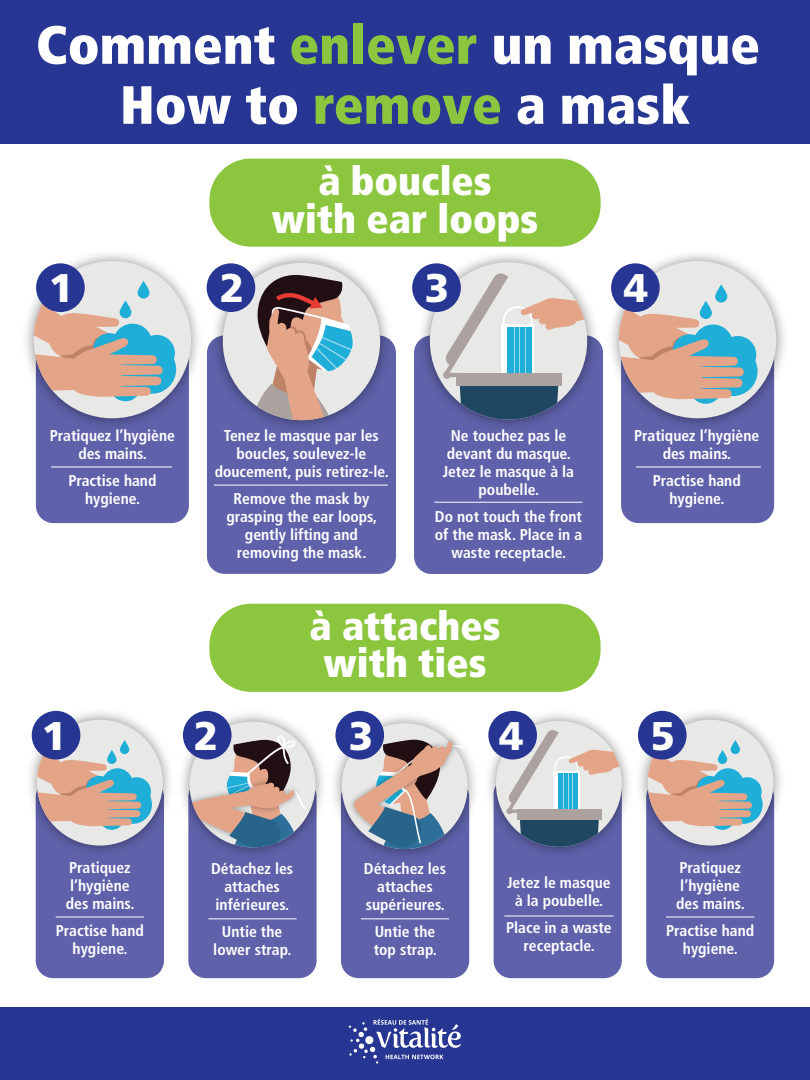
<style>
.page{position:relative;width:810px;height:1080px;background:#fff}
.page>*{position:absolute;margin:0;border:0;box-sizing:border-box;transform-origin:0 0}
.t1{font:900 condensed 53.75px/60px "Frutiger";color:#fff;text-align:center}
.t2{font:900 condensed 40px/37.5px "Frutiger";color:#fff;text-align:center}
.t3{font:900 40px "Frutiger";color:#fff}
.t4{font:700 condensed 15.62px/18.1px "Frutiger";color:#fff;text-align:center}
.s1{color:#8bc63e}
</style>
<div class="page">
<div style="left:0;top:1008px;width:810px;height:72px;background:#263692"></div>
<svg style="left:349px;top:1019px;width:112px;height:45px"></svg>
<div style="left:0;top:0;width:810px;height:144px;background:#263692"></div>
<div style="left:414px;top:335px;width:189px;height:239px;background:#5f62aa;border-radius:17px"></div>
<div style="left:36px;top:335px;width:153px;height:188px;background:#5f62aa;border-radius:17px"></div>
<div style="left:207px;top:335px;width:189px;height:239px;background:#5f62aa;border-radius:17px"></div>
<img style="left:208px;top:255px;width:188px;height:172px">
<div style="left:223px;top:263px;width:157px;height:157px;background:#e8e8e7;border-radius:50%"></div>
<svg style="left:247px;top:275px;width:107px;height:145px"></svg>
<img style="left:413px;top:245px;width:189px;height:181px">
<div style="left:430px;top:262px;width:157px;height:158px;background:#e8e8e7;border-radius:50%"></div>
<svg style="left:444px;top:272px;width:143px;height:148px"></svg>
<div style="left:456px;top:373px;width:106px;height:13px;background:#aba29f"></div>
<img style="left:26px;top:254px;width:182px;height:181px">
<div style="left:34px;top:261px;width:157px;height:157px;background:#e8e8e7;border-radius:50%"></div>
<svg style="left:34px;top:273px;width:142px;height:128px"></svg>
<svg style="left:120px;top:301px;width:11px;height:17px"></svg>
<svg style="left:138px;top:281px;width:11px;height:18px"></svg>
<hr style="left:434px;top:502px;width:149px;height:1px;background:#fff">
<hr style="left:51px;top:467px;width:121px;height:1px;background:#fff">
<hr style="left:214px;top:485px;width:174px;height:1px;background:#fff">
<div style="left:36px;top:263px;width:49px;height:49px;background:#263692;border-radius:50%"></div>
<div style="left:621px;top:335px;width:153px;height:188px;background:#5f62aa;border-radius:17px"></div>
<img style="left:602px;top:254px;width:182px;height:181px">
<div style="left:619px;top:261px;width:157px;height:157px;background:#e8e8e7;border-radius:50%"></div>
<svg style="left:619px;top:273px;width:139px;height:131px"></svg>
<svg style="left:700px;top:301px;width:12px;height:18px"></svg>
<svg style="left:715px;top:284px;width:12px;height:19px"></svg>
<hr style="left:636px;top:467px;width:125px;height:1px;background:#fff">
<div style="left:611px;top:263px;width:49px;height:49px;background:#263692;border-radius:50%"></div>
<div style="left:207px;top:263px;width:48px;height:49px;background:#263692;border-radius:50%"></div>
<div style="left:412px;top:263px;width:49px;height:49px;background:#263692;border-radius:50%"></div>
<div style="left:494px;top:777px;width:128px;height:201px;background:#5f62aa;border-radius:17px"></div>
<div style="left:36px;top:780px;width:128px;height:198px;background:#5f62aa;border-radius:17px"></div>
<div style="left:188px;top:779px;width:129px;height:199px;background:#5f62aa;border-radius:17px"></div>
<img style="left:182px;top:710px;width:141px;height:154px">
<div style="left:190px;top:722px;width:125px;height:125px;background:#e8e8e7;border-radius:50%"></div>
<svg style="left:190px;top:734px;width:118px;height:113px"></svg>
<img style="left:488px;top:710px;width:141px;height:154px">
<div style="left:496px;top:721px;width:126px;height:126px;background:#e8e8e7;border-radius:50%"></div>
<svg style="left:507px;top:729px;width:115px;height:118px"></svg>
<div style="left:517px;top:809px;width:85px;height:11px;background:#aba29f"></div>
<img style="left:30px;top:710px;width:140px;height:153px">
<div style="left:37px;top:720px;width:126px;height:126px;background:#e8e8e7;border-radius:50%"></div>
<svg style="left:37px;top:728px;width:115px;height:102px"></svg>
<svg style="left:107px;top:750px;width:10px;height:14px"></svg>
<svg style="left:120px;top:740px;width:9px;height:14px"></svg>
<hr style="left:504px;top:916px;width:109px;height:1px;background:#fff">
<hr style="left:56px;top:917px;width:88px;height:1px;background:#fff">
<div style="left:646px;top:780px;width:128px;height:198px;background:#5f62aa;border-radius:17px"></div>
<hr style="left:666px;top:917px;width:88px;height:1px;background:#fff">
<hr style="left:208px;top:919px;width:89px;height:1px;background:#fff">
<div style="left:32px;top:711px;width:48px;height:49px;background:#263692;border-radius:50%"></div>
<div style="left:183px;top:711px;width:49px;height:49px;background:#263692;border-radius:50%"></div>
<div style="left:341px;top:779px;width:128px;height:199px;background:#5f62aa;border-radius:17px"></div>
<img style="left:334px;top:710px;width:141px;height:156px">
<div style="left:342px;top:723px;width:126px;height:126px;background:#e8e8e7;border-radius:50%"></div>
<img style="left:346px;top:733px;width:114px;height:110px">
<svg style="left:353px;top:738px;width:112px;height:115px"></svg>
<hr style="left:361px;top:919px;width:88px;height:1px;background:#fff">
<div style="left:335px;top:711px;width:49px;height:49px;background:#263692;border-radius:50%"></div>
<div style="left:488px;top:711px;width:49px;height:49px;background:#263692;border-radius:50%"></div>
<div style="left:209px;top:159px;width:392px;height:88px;background:#8bc63e;border-radius:42px"></div>
<div style="left:209px;top:604px;width:392px;height:88px;background:#8bc63e;border-radius:42px"></div>
<img style="left:638px;top:710px;width:143px;height:153px">
<div style="left:648px;top:720px;width:125px;height:126px;background:#e8e8e7;border-radius:50%"></div>
<svg style="left:648px;top:728px;width:115px;height:102px"></svg>
<svg style="left:718px;top:750px;width:9px;height:14px"></svg>
<svg style="left:731px;top:740px;width:9px;height:14px"></svg>
<div style="left:638px;top:711px;width:49px;height:49px;background:#263692;border-radius:50%"></div>
<h1 class="t1" style="left:36px;top:15px;width:726px">Comment <span class="s1">enlever</span> un masque<br>How to <span class="s1">remove</span> a mask</h1>
<h2 class="t3" style="left:49px;top:264px;width:26px">1</h2>
<h2 class="t2" style="left:272px;top:163px;width:268px">à boucles with ear loops</h2>
<h2 class="t3" style="left:220px;top:264px;width:26px">2</h2>
<h2 class="t3" style="left:425px;top:264px;width:26px">3</h2>
<h2 class="t3" style="left:624px;top:264px;width:26px">4</h2>
<p class="t4" style="left:50px;top:426px;width:127px">Pratiquez l’hygiène des mains.</p>
<p class="t4" style="left:68px;top:471px;width:90px">Practise hand hygiene.</p>
<p class="t4" style="left:215px;top:426px;width:175px">Tenez le masque par les boucles, soulevez-le doucement, puis retirez-le.</p>
<p class="t4" style="left:226px;top:489px;width:152px">Remove the mask by grasping the ear loops, gently lifting and removing the mask.</p>
<p class="t4" style="left:443px;top:426px;width:133px">Ne touchez pas le devant du masque.<br>Jetez le masque à la poubelle.</p>
<p class="t4" style="left:435px;top:507px;width:149px">Do not touch the front of the mask. Place in a waste receptacle.</p>
<h2 class="t2" style="left:309px;top:607px;width:193px">à attaches with ties</h2>
<p class="t4" style="left:634px;top:426px;width:127px">Pratiquez l’hygiène des mains.</p>
<p class="t4" style="left:653px;top:471px;width:90px">Practise hand hygiene.</p>
<h2 class="t3" style="left:42px;top:711px;width:26px">1</h2>
<h2 class="t3" style="left:194px;top:711px;width:26px">2</h2>
<p class="t4" style="left:66px;top:859px;width:70px;text-align:left">Pratiquez l’hygiène des mains.</p>
<p class="t4" style="left:56px;top:922px;width:90px">Practise hand hygiene.</p>
<p class="t4" style="left:211px;top:859px;width:84px">Détachez les attaches inférieures.</p>
<p class="t4" style="left:213px;top:922px;width:80px">Untie the lower strap.</p>
<h2 class="t3" style="left:349px;top:711px;width:26px">3</h2>
<h2 class="t3" style="left:499px;top:711px;width:26px">4</h2>
<h2 class="t3" style="left:651px;top:711px;width:26px">5</h2>
<p class="t4" style="left:364px;top:859px;width:84px">Détachez les attaches supérieures.</p>
<p class="t4" style="left:374px;top:922px;width:65px;text-align:left">Untie the top strap.</p>
<p class="t4" style="left:507px;top:874px;width:105px">Jetez le masque à la poubelle.</p>
<p class="t4" style="left:506px;top:919px;width:107px">Place in a waste receptacle.</p>
<p class="t4" style="left:676px;top:859px;width:70px;text-align:left">Pratiquez l’hygiène des mains.</p>
<p class="t4" style="left:666px;top:922px;width:90px">Practise hand hygiene.</p>
</div>
